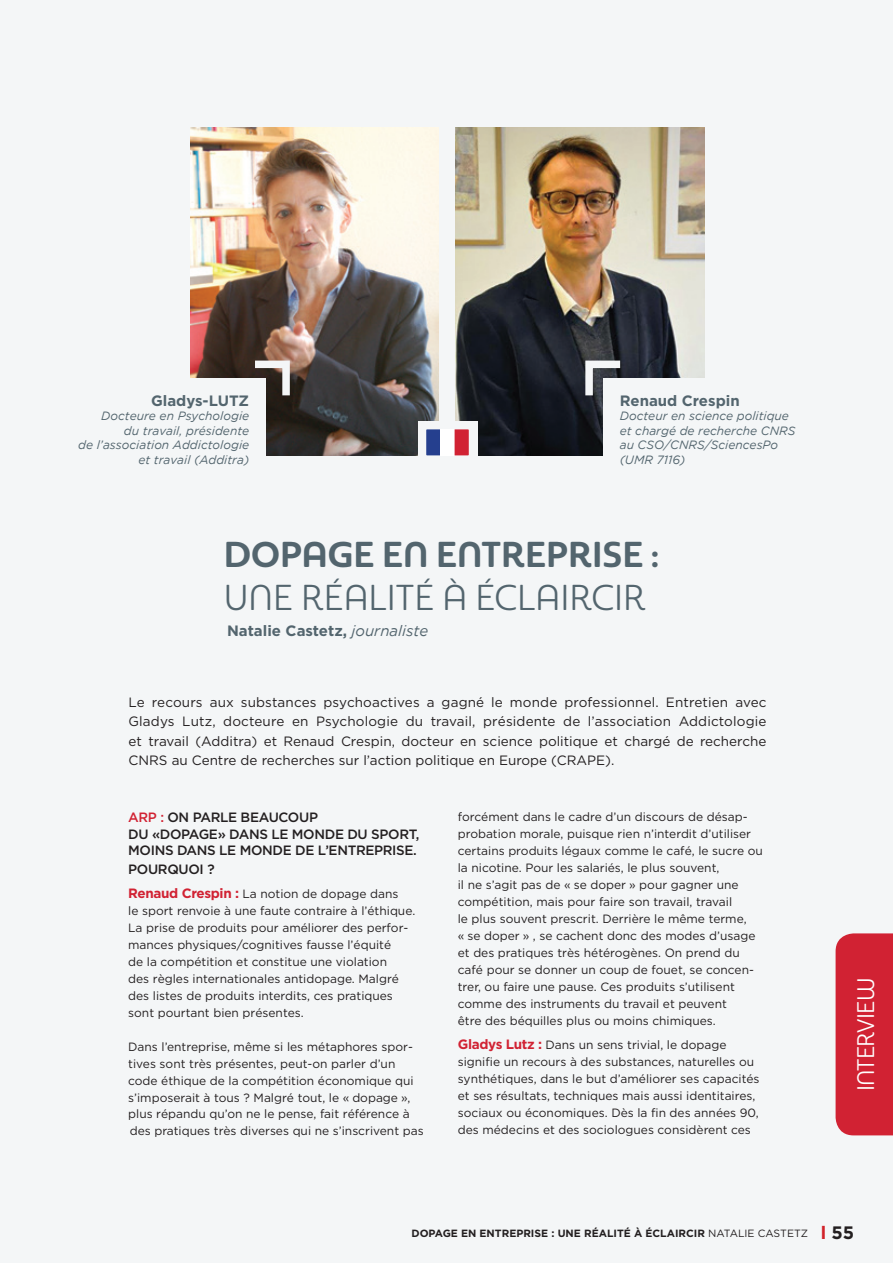
<style>
.page{position:relative;width:893px;height:1263px;background:#f4f6f7}
.page>*{position:absolute;margin:0;border:0;box-sizing:border-box;transform-origin:0 0}
.t1{font:36px "Sangli Nor Reg";color:#53656e}
.t2{font:36px "Sangli Nor Bol";color:#53656e}
.t3{font:24px "Sangli Nor Reg";letter-spacing:-.025em;color:#fff}
.t4{font:700 18px "Gotham";color:#231f20}
.t5{font:700 15px "Gotham";color:#53656e}
.t6{font:13.5px/19.5px "Gotham";color:#231f20;text-align:justify}
.t7{font:500 13.5px/16.6px "Gotham";letter-spacing:-.025em;color:#231f20}
.t8{font:12px/17px "Gotham";color:#231f20}
.t9{font:italic 12px "Gotham";color:#53656e}
.t10{font:700 10.5px "Gotham";color:#231f20}
.s1{font-weight:400;font-style:italic}
.s2{color:#d12233}
.s3{font-weight:700;font-size:13.5px;color:#d12233}
.s4{font-weight:400}
.s5{color:#d1232a}
</style>
<div class="page">
<img style="left:190px;top:127px;width:248px;height:329px">
<img style="left:456px;top:127px;width:248px;height:329px">
<div style="left:9px;top:378px;width:257px;height:103px;background:#f4f6f7"></div>
<div style="left:603px;top:378px;width:252px;height:117px;background:#f4f6f7"></div>
<svg style="left:247px;top:357px;width:47px;height:46px"></svg>
<svg style="left:582px;top:357px;width:46px;height:46px"></svg>
<div style="left:836px;top:933px;width:57px;height:202px;background:#d12233"></div>
<div style="left:418px;top:421px;width:59px;height:43px;background:#f4f6f7"></div>
<svg style="left:426px;top:429px;width:14px;height:26px"></svg>
<div style="left:440px;top:429px;width:15px;height:26px;background:#fff"></div>
<svg style="left:455px;top:429px;width:14px;height:26px"></svg>
<p class="t5" style="left:151px;top:392px;width:100px">Gladys-LUTZ</p>
<p class="t9" style="left:101px;top:410px;width:149px">Docteure en Psychologie</p>
<p class="t9" style="left:124px;top:424px;width:127px">du travail, présidente</p>
<p class="t9" style="left:78px;top:438px;width:172px">de l’association Addictologie</p>
<p class="t9" style="left:138px;top:453px;width:112px">et travail (Additra)</p>
<p class="t5" style="left:620px;top:392px;width:121px">Renaud Crespin</p>
<p class="t9" style="left:620px;top:409px;width:171px">Docteur en science politique</p>
<p class="t9" style="left:620px;top:424px;width:177px">et chargé de recherche CNRS</p>
<p class="t9" style="left:620px;top:438px;width:160px">au CSO/CNRS/SciencesPo</p>
<p class="t9" style="left:620px;top:453px;width:67px">(UMR 7116)</p>
<p class="t2" style="left:224px;top:533px;width:437px">DOPAGE EN ENTREPRISE :</p>
<p class="t1" style="left:224px;top:577px;width:424px">UNE RÉALITÉ À ÉCLAIRCIR</p>
<p class="t5" style="left:227px;top:622px;width:203px">Natalie Castetz, <span class="s1">journaliste</span></p>
<p class="t6" style="left:129px;top:692px;width:639px">Le recours aux substances psychoactives a gagné le monde professionnel. Entretien avec Gladys Lutz, docteure en Psychologie du travail, présidente de l’association Addictologie et travail (Additra) et Renaud Crespin, docteur en science politique et chargé de recherche CNRS au Centre de recherches sur l’action politique en Europe (CRAPE).</p>
<p class="t7" style="left:128px;top:809px;width:191px"><span class="s2">ARP :</span> ON PARLE BEAUCOUP</p>
<p class="t7" style="left:128px;top:825px;width:293px">DU «DOPAGE» DANS LE MONDE DU SPORT,<br>MOINS DANS LE MONDE DE L’ENTREPRISE.</p>
<p class="t7" style="left:128px;top:860px;width:88px">POURQUOI ?</p>
<p class="t8" style="left:128px;top:885px;width:289px"><span class="s3">Renaud Crespin :</span> La notion de dopage dans<br>le sport renvoie à une faute contraire à l’éthique.<br>La prise de produits pour améliorer des perfor&shy;mances physiques/cognitives fausse l’équité<br>de la compétition et constitue une violation<br>des règles internationales antidopage. Malgré des listes de produits interdits, ces pratiques sont pourtant bien présentes.</p>
<p class="t8" style="left:128px;top:1038px;width:297px">Dans l’entreprise, même si les métaphores spor&shy;tives sont très présentes, peut-on parler d’un code éthique de la compétition économique qui s’imposerait à tous ? Malgré tout, le « dopage », plus répandu qu’on ne le pense, fait référence à des pratiques très diverses qui ne s’inscrivent pas</p>
<p class="t8" style="left:458px;top:808px;width:307px">forcément dans le cadre d’un discours de désap&shy;probation morale, puisque rien n’interdit d’utiliser certains produits légaux comme le café, le sucre ou la nicotine. Pour les salariés, le plus souvent,<br>il ne s’agit pas de « se doper » pour gagner une compétition, mais pour faire son travail, travail<br>le plus souvent prescrit. Derrière le même terme,<br>« se doper » , se cachent donc des modes d’usage et des pratiques très hétérogènes. On prend du café pour se donner un coup de fouet, se concen&shy;trer, ou faire une pause. Ces produits s’utilisent comme des instruments du travail et peuvent<br>être des béquilles plus ou moins chimiques.</p>
<p class="t8" style="left:458px;top:1036px;width:303px"><span class="s3">Gladys Lutz :</span> Dans un sens trivial, le dopage signifie un recours à des substances, naturelles ou synthétiques, dans le but d’améliorer ses capacités et ses résultats, techniques mais aussi identitaires, sociaux ou économiques. Dès la fin des années 90, des médecins et des sociologues considèrent ces</p>
<p class="t3" style="left:852px;top:1091px;width:116px;rotate:-90deg">INTERVIEW</p>
<p class="t10" style="left:411px;top:1227px;width:398px">DOPAGE EN ENTREPRISE : UNE RÉALITÉ À ÉCLAIRCIR <span class="s4">NATALIE CASTETZ</span></p>
<p class="t4" style="left:821px;top:1222px;width:35px"><span class="s5">l</span> 55</p>
</div>
